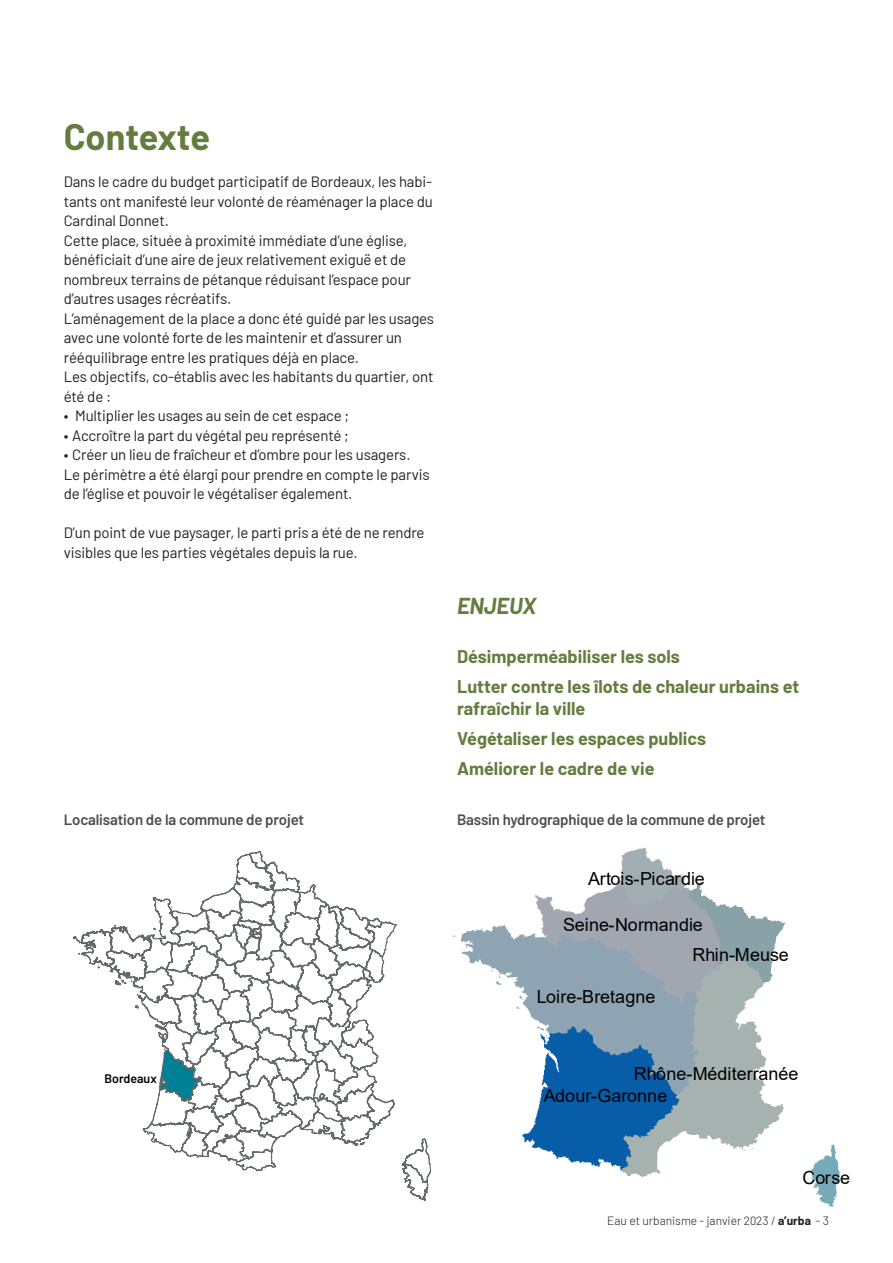
<style>
.page{position:relative;width:893px;height:1263px;background:#fff}
.page>*{position:absolute;margin:0;border:0;box-sizing:border-box;transform-origin:0 0}
.t1{font:700 36px "Barlow";color:#647d3e}
.t2{font:italic 700 22.5px "Barlow";letter-spacing:-.01em;color:#647d3e}
.t3{font:700 18px/30.2px "Barlow";color:#647d3e}
.t4{font:18px "Arial";letter-spacing:.005em;color:#000001}
.t5{font:15px/19.5px "Barlow";letter-spacing:-.01em;color:#231f20}
.t6{font:600 15px "Barlow";letter-spacing:-.01em;color:#4b4c4d}
.t7{font:600 12.45px "Barlow";color:#000001}
.t8{font:300 12px "Barlow";color:#231f20}
.s1{font-weight:700}
</style>
<div class="page">
<svg style="left:453px;top:848px;width:387px;height:359px"></svg>
<svg style="left:73px;top:851px;width:358px;height:350px"></svg>
<h1 class="t1" style="left:64px;top:110px;width:148px">Contexte</h1>
<p class="t5" style="left:64px;top:171px;width:372px">Dans le cadre du budget participatif de Bordeaux, les habi&shy;tants ont manifesté leur volonté de réaménager la place du Cardinal Donnet.<br>Cette place, située à proximité immédiate d’une église, bénéficiait d’une aire de jeux relativement exiguë et de nombreux terrains de pétanque réduisant l’espace pour d’autres usages récréatifs.<br>L’aménagement de la place a donc été guidé par les usages avec une volonté forte de les maintenir et d’assurer un rééquilibrage entre les pratiques déjà en place.<br>Les objectifs, co-établis avec les habitants du quartier, ont été de :</p>
<p class="t5" style="left:64px;top:405px;width:287px">• Multiplier les usages au sein de cet espace ;</p>
<p class="t5" style="left:64px;top:424px;width:287px">• Accroître la part du végétal peu représenté ;</p>
<p class="t5" style="left:64px;top:444px;width:367px">• Créer un lieu de fraîcheur et d’ombre pour les usagers.<br>Le périmètre a été élargi pour prendre en compte le parvis de l’église et pouvoir le végétaliser également.</p>
<p class="t5" style="left:64px;top:522px;width:362px">D’un point de vue paysager, le parti pris a été de ne rendre visibles que les parties végétales depuis la rue.</p>
<h2 class="t2" style="left:457px;top:590px;width:81px">ENJEUX</h2>
<p class="t3" style="left:457px;top:640px;width:344px">Désimperméabiliser les sols<br>Lutter contre les îlots de chaleur urbains et</p>
<p class="t3" style="left:457px;top:692px;width:251px">rafraîchir la ville<br>Végétaliser les espaces publics<br>Améliorer le cadre de vie</p>
<p class="t6" style="left:64px;top:808px;width:242px">Localisation de la commune de projet</p>
<p class="t6" style="left:457px;top:808px;width:310px">Bassin hydrographique de la commune de projet</p>
<p class="t4" style="left:588px;top:866px;width:118px">Artois-Picardie</p>
<p class="t4" style="left:563px;top:912px;width:141px">Seine-Normandie</p>
<p class="t7" style="left:104px;top:1069px;width:54px">Bordeaux</p>
<p class="t4" style="left:537px;top:984px;width:120px">Loire-Bretagne</p>
<p class="t4" style="left:692px;top:942px;width:98px">Rhin-Meuse</p>
<p class="t4" style="left:634px;top:1061px;width:166px">Rhône-Méditerranée</p>
<p class="t4" style="left:544px;top:1083px;width:125px">Adour-Garonne</p>
<p class="t4" style="left:803px;top:1165px;width:49px">Corse</p>
<p class="t8" style="left:607px;top:1212px;width:223px">Eau et urbanisme - janvier 2023 / <span class="s1">a’urba</span> - 3</p>
</div>
